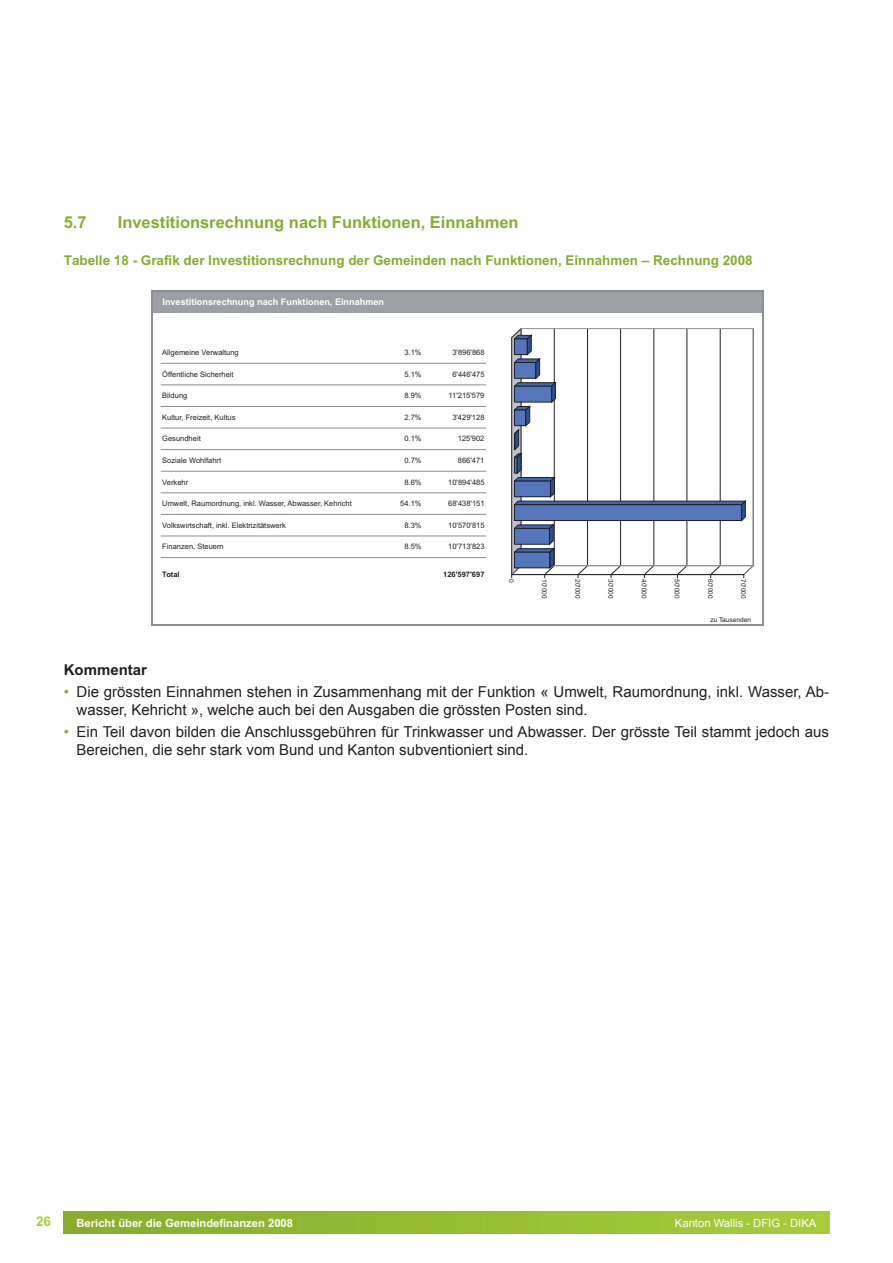
<style>
.page{position:relative;width:893px;height:1263px;background:#fff}
.page>*{position:absolute;margin:0;border:0;box-sizing:border-box;transform-origin:0 0}
.t1{font:700 16.5px "Arial";color:#88ac2e}
.t2{font:15px/18px "Arial";color:#231f20}
.t3{font:700 15px "Arial";color:#231f20}
.t4{font:700 13.5px "Arial";color:#88ac2e}
.t5{font:700 13.5px "Arial";color:#a6ce39}
.t6{font:700 11.25px "Arial";color:#fff}
.t7{font:11.25px "Arial";color:#fff}
.t8{font:700 9.15px "Arial";color:#fff}
.t9{font:7.5px "Arial";color:#231f20}
.t10{font:700 7.5px "Arial";color:#231f20}
.t11{font:6.6px "Arial";color:#231f20}
.s1{color:#88ac2e}
</style>
<div class="page">
<div style="left:64px;top:1212px;width:765px;height:21px;background:linear-gradient(to right,#88ab2e,#a6cd39)"></div>
<div style="left:152px;top:291px;width:611px;height:22px;background:#9ca0a5"></div>
<hr style="left:152px;top:290px;width:1px;height:336px;background:#8b8e93">
<hr style="left:762px;top:292px;width:1px;height:334px;background:#8b8e93">
<hr style="left:153px;top:290px;width:610px;height:2px;background:#8b8e93">
<hr style="left:161px;top:363px;width:325px;height:1px;background:#8b8e93">
<hr style="left:161px;top:385px;width:325px;height:1px;background:#8b8e93">
<hr style="left:161px;top:406px;width:325px;height:1px;background:#8b8e93">
<hr style="left:161px;top:428px;width:325px;height:1px;background:#8b8e93">
<hr style="left:161px;top:449px;width:325px;height:1px;background:#8b8e93">
<hr style="left:161px;top:471px;width:325px;height:1px;background:#8b8e93">
<hr style="left:161px;top:492px;width:325px;height:1px;background:#8b8e93">
<hr style="left:161px;top:514px;width:325px;height:1px;background:#8b8e93">
<hr style="left:161px;top:536px;width:325px;height:1px;background:#8b8e93">
<hr style="left:161px;top:557px;width:325px;height:1px;background:#8b8e93">
<hr style="left:153px;top:624px;width:610px;height:2px;background:#8b8e93">
<svg style="left:511px;top:328px;width:244px;height:250px"></svg>
<h1 class="t1" style="left:64px;top:216px;width:24px">5.7</h1>
<h1 class="t1" style="left:118px;top:216px;width:402px">Investitionsrechnung nach Funktionen, Einnahmen</h1>
<h3 class="t4" style="left:64px;top:255px;width:690px">Tabelle 18 - Grafik der Investitionsrechnung der Gemeinden nach Funktionen, Einnahmen – Rechnung 2008</h3>
<p class="t8" style="left:162px;top:299px;width:223px">Investitionsrechnung nach Funktionen, Einnahmen</p>
<p class="t9" style="left:162px;top:350px;width:78px">Allgemeine Verwaltung</p>
<p class="t9" style="left:404px;top:350px;width:19px">3.1%</p>
<p class="t9" style="left:452px;top:350px;width:34px">3'896'868</p>
<p class="t9" style="left:162px;top:371px;width:73px">Öffentliche Sicherheit</p>
<p class="t9" style="left:404px;top:371px;width:19px">5.1%</p>
<p class="t9" style="left:452px;top:371px;width:34px">6'446'475</p>
<p class="t9" style="left:162px;top:393px;width:27px">Bildung</p>
<p class="t9" style="left:404px;top:393px;width:19px">8.9%</p>
<p class="t9" style="left:449px;top:393px;width:37px">11'215'579</p>
<p class="t9" style="left:162px;top:414px;width:75px">Kultur, Freizeit, Kultus</p>
<p class="t9" style="left:404px;top:414px;width:19px">2.7%</p>
<p class="t9" style="left:452px;top:414px;width:34px">3'429'128</p>
<p class="t9" style="left:162px;top:436px;width:40px">Gesundheit</p>
<p class="t9" style="left:404px;top:436px;width:19px">0.1%</p>
<p class="t9" style="left:458px;top:436px;width:28px">125'902</p>
<p class="t9" style="left:162px;top:458px;width:60px">Soziale Wohlfahrt</p>
<p class="t9" style="left:404px;top:458px;width:19px">0.7%</p>
<p class="t9" style="left:458px;top:458px;width:28px">866'471</p>
<p class="t9" style="left:162px;top:479px;width:27px">Verkehr</p>
<p class="t9" style="left:404px;top:479px;width:19px">8.6%</p>
<p class="t9" style="left:448px;top:479px;width:38px">10'894'485</p>
<p class="t9" style="left:400px;top:501px;width:23px">54.1%</p>
<p class="t9" style="left:448px;top:501px;width:38px">68'438'151</p>
<p class="t9" style="left:162px;top:522px;width:125px">Volkswirtschaft, inkl. Elektrizitätswerk</p>
<p class="t9" style="left:404px;top:522px;width:19px">8.3%</p>
<p class="t9" style="left:448px;top:522px;width:38px">10'570'815</p>
<p class="t9" style="left:162px;top:544px;width:63px">Finanzen, Steuern</p>
<p class="t9" style="left:404px;top:544px;width:19px">8.5%</p>
<p class="t9" style="left:448px;top:544px;width:38px">10'713'823</p>
<p class="t10" style="left:162px;top:572px;width:19px">Total</p>
<p class="t10" style="left:443px;top:572px;width:43px">126'597'697</p>
<p class="t9" style="left:162px;top:501px;width:191px">Umwelt, Raumordnung, inkl. Wasser, Abwasser, Kehricht</p>
<p class="t11" style="left:514px;top:579px;width:5px;rotate:90deg">0</p>
<p class="t11" style="left:547px;top:579px;width:21px;rotate:90deg">10'000</p>
<p class="t11" style="left:580px;top:579px;width:21px;rotate:90deg">20'000</p>
<p class="t11" style="left:613px;top:579px;width:21px;rotate:90deg">30'000</p>
<p class="t11" style="left:646px;top:579px;width:21px;rotate:90deg">40'000</p>
<p class="t11" style="left:679px;top:579px;width:21px;rotate:90deg">50'000</p>
<p class="t11" style="left:713px;top:579px;width:21px;rotate:90deg">60'000</p>
<p class="t11" style="left:746px;top:579px;width:21px;rotate:90deg">70'000</p>
<p class="t11" style="left:710px;top:617px;width:42px">zu Tausenden</p>
<h2 class="t3" style="left:64px;top:664px;width:85px">Kommentar</h2>
<h2 class="t2" style="left:77px;top:682px;width:754px;text-indent:-13px"><span class="s1">•</span> Die grössten Einnahmen stehen in Zusammenhang mit der Funktion « Umwelt, Raumordnung, inkl. Wasser, Ab&shy;wasser, Kehricht », welche auch bei den Ausgaben die grössten Posten sind.</h2>
<h2 class="t2" style="left:77px;top:723px;width:754px;text-indent:-13px"><span class="s1">•</span> Ein Teil davon bilden die Anschlussgebühren für Trinkwasser und Abwasser. Der grösste Teil stammt jedoch aus<br>Bereichen, die sehr stark vom Bund und Kanton subventioniert sind.</h2>
<h3 class="t5" style="left:36px;top:1216px;width:16px">26</h3>
<h3 class="t6" style="left:77px;top:1219px;width:218px">Bericht über die Gemeindefinanzen 2008</h3>
<h3 class="t7" style="left:675px;top:1217px;width:143px">Kanton Wallis - DFIG - DIKA</h3>
</div>
